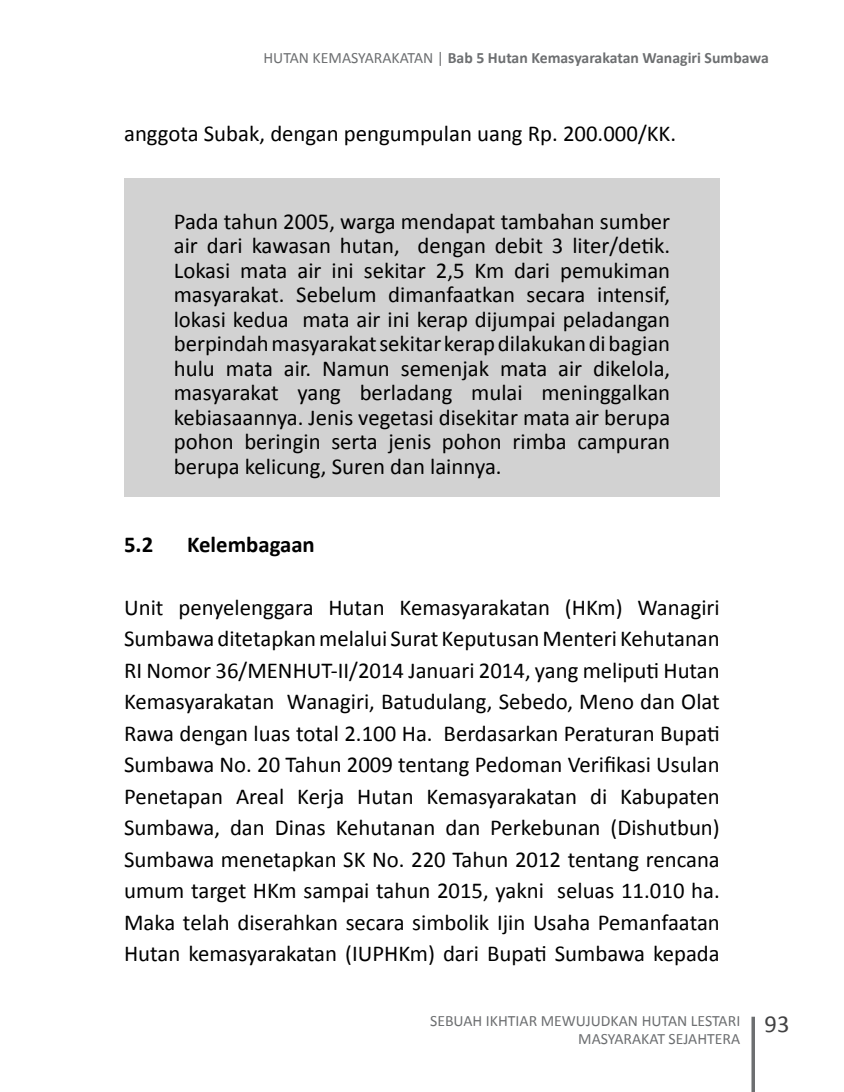
<style>
.page{position:relative;width:844px;height:1092px;background:#fff}
.page>*{position:absolute;margin:0;border:0;box-sizing:border-box;transform-origin:0 0}
.t1{font:24.5px "Calibri";color:#414142}
.t2{font:22.75px/31.5px "Calibri";color:#000;text-align:justify}
.t3{font:700 22.75px "Calibri";color:#000}
.t4{font:700 15.75px "Calibri";color:#6d6f71}
.t5{font:15.75px/17.5px "Calibri";color:#6d6f71;text-align:right}
.s1{font-weight:400}
</style>
<div class="page">
<hr style="left:751px;top:1016px;width:3px;height:75px;background:#6d6f71">
<div style="left:124px;top:178px;width:595px;height:319px;background:#d2d2d2"></div>
<p class="t4" style="left:263px;top:48px;width:507px"><span class="s1">HUTAN KEMASYARAKATAN |</span> Bab 5 Hutan Kemasyarakatan Wanagiri Sumbawa</p>
<p class="t2" style="left:124px;top:118px;width:553px">anggota Subak, dengan pengumpulan uang Rp. 200.000/KK.</p>
<p class="t2" style="left:174px;top:209px;width:498px;line-height:24.5px">Pada tahun 2005, warga mendapat tambahan sumber air dari kawasan hutan, dengan debit 3 liter/detik.<br>Lokasi mata air ini sekitar 2,5 Km dari pemukiman masyarakat. Sebelum dimanfaatkan secara intensif, lokasi kedua mata air ini kerap dijumpai peladangan berpindah masyarakat sekitar kerap dilakukan di bagian hulu mata air. Namun semenjak mata air dikelola, masyarakat yang berladang mulai meninggalkan kebiasaannya. Jenis vegetasi disekitar mata air berupa pohon beringin serta jenis pohon rimba campuran berupa kelicung, Suren dan lainnya.</p>
<p class="t3" style="left:124px;top:529px;width:31px">5.2</p>
<p class="t3" style="left:187px;top:529px;width:129px">Kelembagaan</p>
<p class="t2" style="left:124px;top:591px;width:597px">Unit penyelenggara Hutan Kemasyarakatan (HKm) Wanagiri Sumbawa ditetapkan melalui Surat Keputusan Menteri Kehutanan RI Nomor 36/MENHUT-II/2014 Januari 2014, yang meliputi Hutan Kemasyarakatan Wanagiri, Batudulang, Sebedo, Meno dan Olat Rawa dengan luas total 2.100 Ha. Berdasarkan Peraturan Bupati Sumbawa No. 20 Tahun 2009 tentang Pedoman Verifikasi Usulan Penetapan Areal Kerja Hutan Kemasyarakatan di Kabupaten Sumbawa, dan Dinas Kehutanan dan Perkebunan (Dishutbun)<br>Sumbawa menetapkan SK No. 220 Tahun 2012 tentang rencana umum target HKm sampai tahun 2015, yakni seluas 11.010 ha.<br>Maka telah diserahkan secara simbolik Ijin Usaha Pemanfaatan Hutan kemasyarakatan (IUPHKm) dari Bupati Sumbawa kepada</p>
<p class="t5" style="left:430px;top:1012px;width:311px">SEBUAH IKHTIAR MEWUJUDKAN HUTAN LESTARI<br>MASYARAKAT SEJAHTERA</p>
<p class="t1" style="left:764px;top:1008px;width:26px">93</p>
</div>
